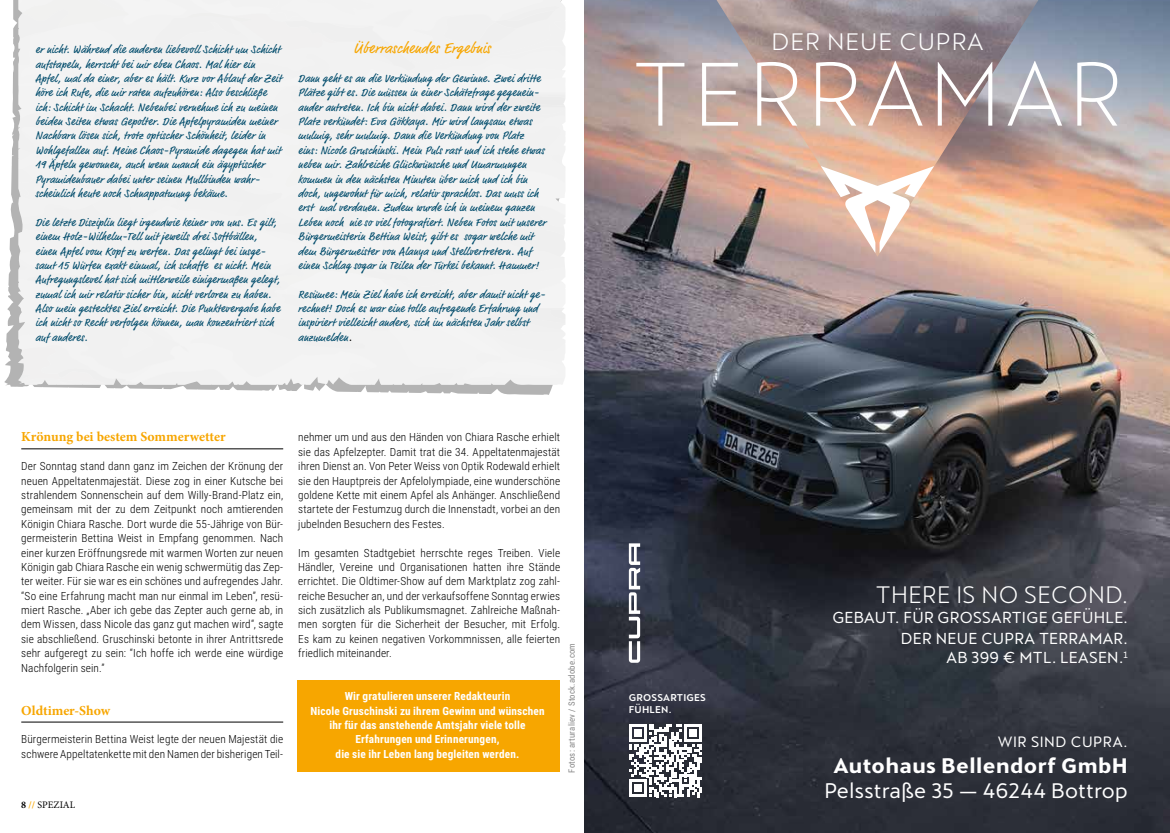
<style>
.page{position:relative;width:1170px;height:833px;background:#fff}
.page>*{position:absolute;margin:0;border:0;box-sizing:border-box;transform-origin:0 0}
.t1{font:300 88.38px "Cupra";letter-spacing:.06em;color:#fff}
.t2{font:23.5px "Cupra";letter-spacing:.02em;color:#fff}
.t3{font:23.5px "Cupra";letter-spacing:.04em;color:#fff}
.t4{font:20.62px "Cupra";letter-spacing:.02em;color:#fff}
.t5{font:700 20.62px "Cupra";letter-spacing:.02em;color:#fff}
.t6{font:15.62px/20.6px "Cupra";letter-spacing:.02em;color:#fff;text-align:right}
.t7{font:15px "Market Pro";letter-spacing:.03em;color:#f7a600}
.t8{font:14.75px "Cupra";letter-spacing:.04em;color:#fff}
.t9{font:700 13.75px "Minion Pro";letter-spacing:-.005em;color:#f7a600}
.t10{font:11.25px/14.4px "Market Pro";letter-spacing:.025em;color:#004b6b}
.t11{font:300 11.25px/14.4px "Roboto Condensed";letter-spacing:.01em;color:#000;text-align:justify}
.t12{font:700 11.25px/14.4px "Roboto Condensed";letter-spacing:.015em;color:#fff;text-align:center}
.t13{font:10px "Minion Pro";letter-spacing:.005em;color:#000}
.t14{font:500 9.75px/11.6px "Cupra";letter-spacing:.02em;color:#fff}
.t15{font:8.75px "Roboto Condensed";letter-spacing:.02em;color:#878787}
.s1{color:#000}
.s2{font-weight:700}
.s3{font-weight:700;color:#f7a600}
</style>
<div class="page">
<svg style="left:4px;top:0;width:549px;height:395px"></svg>
<div style="left:18px;top:0;width:547px;height:386px;background:#f2f2f2"></div>
<hr style="left:21px;top:448px;width:262px;height:1px;background:#000">
<hr style="left:21px;top:721px;width:262px;height:1px;background:#000">
<div style="left:298px;top:680px;width:262px;height:92px;background:#f7a600"></div>
<img style="left:585px;top:0;width:584px;height:833px">
<img style="left:716px;top:0;width:322px;height:257px">
<svg style="left:820px;top:166px;width:114px;height:87px"></svg>
<svg style="left:628px;top:543px;width:12px;height:120px"></svg>
<svg style="left:629px;top:724px;width:72px;height:73px"></svg>
<p class="t10" style="left:35px;top:43px;width:247px">er nicht. Während die anderen liebevoll Schicht um Schicht aufstapeln, herrscht bei mir eben Chaos. Mal hier ein Apfel, mal da einer, aber es hält. Kurz vor Ablauf der Zeit höre ich Rufe, die mir raten aufzuhören: Also beschließe ich: Schicht im Schacht. Nebenbei vernehme ich zu meinen beiden Seiten etwas Gepolter. Die Apfelpyramiden meiner Nachbarn lösen sich, trotz optischer Schönheit, leider in Wohlgefallen auf. Meine Chaos-Pyramide dagegen hat mit 19 Äpfeln gewonnen, auch wenn manch ein ägyptischer Pyramidenbauer dabei unter seinen Mullbinden wahr&shy;scheinlich heute noch Schnappatmung bekäme.</p>
<p class="t10" style="left:35px;top:215px;width:246px">Die letzte Disziplin liegt irgendwie keiner von uns. Es gilt, einem Holz-Wilhelm-Tell mit jeweils drei Softbällen, einen Apfel vom Kopf zu werfen. Das gelingt bei insge&shy;samt 15 Würfen exakt einmal, ich schaffe es nicht. Mein Aufregungslevel hat sich mittlerweile einigermaßen gelegt, zumal ich mir relativ sicher bin, nicht verloren zu haben.<br>Also mein gestecktes Ziel erreicht. Die Punktevergabe habe ich nicht so Recht verfolgen können, man konzentriert sich auf anderes.</p>
<h3 class="t7" style="left:353px;top:38px;width:139px">Überraschendes Ergebnis</h3>
<p class="t10" style="left:298px;top:72px;width:249px">Dann geht es an die Verkündung der Gewinne. Zwei dritte Plätze gibt es. Die müssen in einer Schätzfrage gegenein&shy;ander antreten. Ich bin nicht dabei. Dann wird der zweite Platz verkündet: Eva Gökkaya. Mir wird langsam etwas mulmig, sehr mulmig. Dann die Verkündung von Platz<br>eins: Nicole Gruschinski. Mein Puls rast und ich stehe etwas neben mir. Zahlreiche Glückwünsche und Umarmungen kommen in den nächsten Minuten über mich und ich bin doch, ungewohnt für mich, relativ sprachlos. Das muss ich erst mal verdauen. Zudem wurde ich in meinem ganzen Leben noch nie so viel fotografiert. Neben Fotos mit unserer Bürgermeisterin Bettina Weist, gibt es sogar welche mit dem Bürgermeister von Alanya und Stellvertretern. Auf einen Schlag sogar in Teilen der Türkei bekannt. Hammer!</p>
<p class="t10" style="left:298px;top:287px;width:248px">Resümee: Mein Ziel habe ich erreicht, aber damit nicht ge&shy;rechnet! Doch es war eine tolle aufregende Erfahrung und inspiriert vielleicht andere, sich im nächsten Jahr selbst anzumelden<span class="s1">.</span></p>
<p class="t9" style="left:21px;top:427px;width:206px">Krönung bei bestem Sommerwetter</p>
<p class="t11" style="left:21px;top:458px;width:263px">Der Sonntag stand dann ganz im Zeichen der Krönung der neuen Appeltatenmajestät. Diese zog in einer Kutsche bei strahlendem Sonnenschein auf dem Willy-Brand-Platz ein, gemeinsam mit der zu dem Zeitpunkt noch amtierenden Königin Chiara Rasche. Dort wurde die 55-Jährige von Bür&shy;germeisterin Bettina Weist in Empfang genommen. Nach einer kurzen Eröffnungsrede mit warmen Worten zur neuen Königin gab Chiara Rasche ein wenig schwermütig das Zep&shy;ter weiter. Für sie war es ein schönes und aufregendes Jahr. “So eine Erfahrung macht man nur einmal im Leben”, resü&shy;miert Rasche. „Aber ich gebe das Zepter auch gerne ab, in dem Wissen, dass Nicole das ganz gut machen wird“, sagte sie abschließend. Gruschinski betonte in ihrer Antrittsrede sehr aufgeregt zu sein: “Ich hoffe ich werde eine würdige Nachfolgerin sein.”</p>
<p class="t9" style="left:21px;top:700px;width:90px">Oldtimer-Show</p>
<p class="t11" style="left:21px;top:732px;width:263px">Bürgermeisterin Bettina Weist legte der neuen Majestät die schwere Appeltatenkette mit den Namen der bisherigen Teil-</p>
<p class="t13" style="left:21px;top:798px;width:55px"><span class="s2">8</span> <span class="s3">//</span> SPEZIAL</p>
<p class="t11" style="left:298px;top:430px;width:263px">nehmer um und aus den Händen von Chiara Rasche erhielt sie das Apfelzepter. Damit trat die 34. Appeltatenmajestät ihren Dienst an. Von Peter Weiss von Optik Rodewald erhielt sie den Hauptpreis der Apfelolympiade, eine wunderschöne goldene Kette mit einem Apfel als Anhänger. Anschließend startete der Festumzug durch die Innenstadt, vorbei an den jubelnden Besuchern des Festes.</p>
<p class="t11" style="left:298px;top:545px;width:263px">Im gesamten Stadtgebiet herrschte reges Treiben. Viele Händler, Vereine und Organisationen hatten ihre Stände errichtet. Die Oldtimer-Show auf dem Marktplatz zog zahl&shy;reiche Besucher an, und der verkaufsoffene Sonntag erwies sich zusätzlich als Publikumsmagnet. Zahlreiche Maßnah&shy;men sorgten für die Sicherheit der Besucher, mit Erfolg.<br>Es kam zu keinen negativen Vorkommnissen, alle feierten friedlich miteinander.</p>
<p class="t12" style="left:310px;top:688px;width:236px">Wir gratulieren unserer Redakteurin<br>Nicole Gruschinski zu ihrem Gewinn und wünschen ihr für das anstehende Amtsjahr viele tolle Erfahrungen und Erinnerungen,<br>die sie ihr Leben lang begleiten werden.</p>
<p class="t15" style="left:565px;top:772px;width:131px;rotate:-90deg">Fotos: arturaliev / Stock.adobe.com</p>
<h2 class="t3" style="left:771px;top:21px;width:213px">DER NEUE CUPRA</h2>
<h1 class="t1" style="left:632px;top:15px;width:491px">TERRAMAR</h1>
<p class="t14" style="left:628px;top:692px;width:78px">GROSSARTIGES<br>FÜHLEN.</p>
<h2 class="t2" style="left:875px;top:573px;width:253px">THERE IS NO SECOND.</h2>
<h3 class="t6" style="left:832px;top:605px;width:297px">GEBAUT. FÜR GROSSARTIGE GEFÜHLE.<br>DER NEUE CUPRA TERRAMAR.</h3>
<h3 class="t6" style="left:946px;top:644px;width:183px">AB 399 € MTL. LEASEN.<sup>1</sup></h3>
<h3 class="t8" style="left:997px;top:727px;width:131px">WIR SIND CUPRA.</h3>
<h3 class="t5" style="left:833px;top:753px;width:296px">Autohaus Bellendorf GmbH</h3>
<h3 class="t4" style="left:824px;top:771px;width:305px">Pelsstraße 35 — 46244 Bottrop</h3>
</div>
